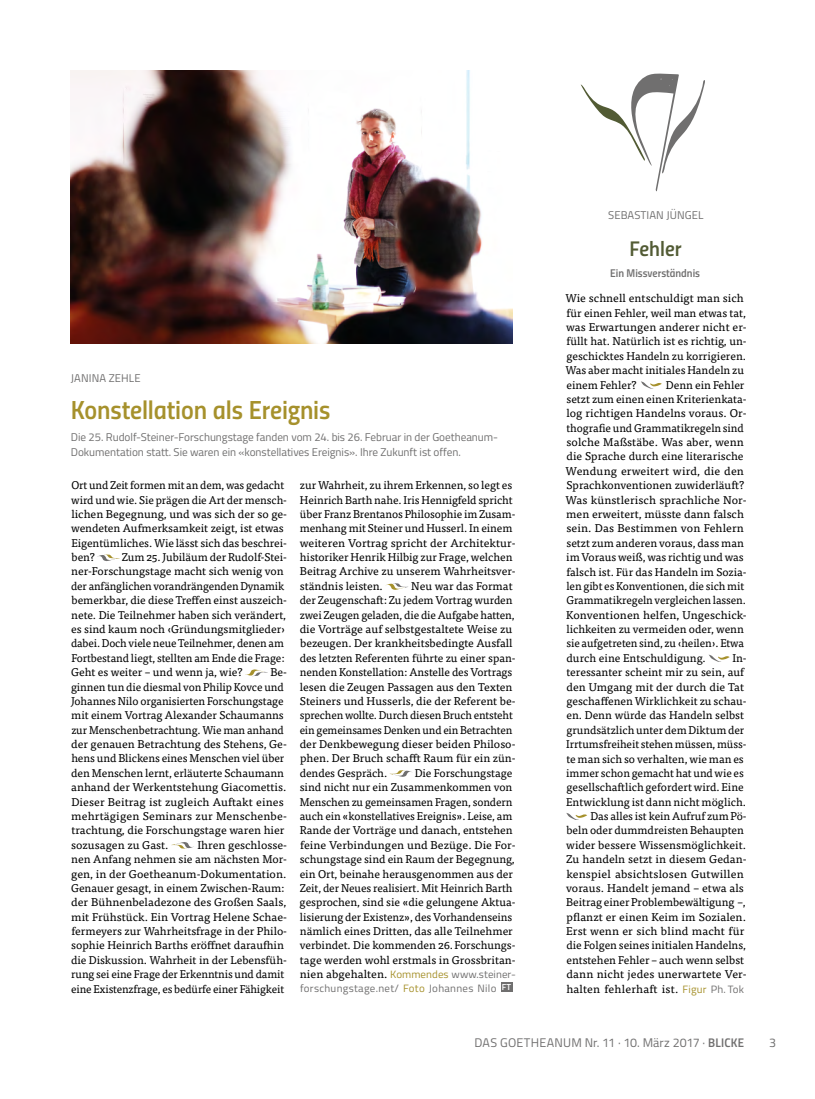
<style>
.page{position:relative;width:815px;height:1099px;background:#fff}
.page>*{position:absolute;margin:0;border:0;box-sizing:border-box;transform-origin:0 0}
.t1{font:26.25px "Titillium Semibold Upright";letter-spacing:-.01em;color:#a6912c}
.t2{font:21.25px "Titillium Semibold Upright";color:#525b34}
.t3{font:12.5px "Titillium";letter-spacing:.01em;color:#706f6f}
.t4{font:11.25px/14.4px "Tisa Pro";letter-spacing:-.005em;color:#000}
.t5{font:11.25px/15px "Titillium";letter-spacing:-.005em;color:#706f6f}
.t6{font:11.25px "Titillium Semibold Upright";color:#706f6f}
.t7{font:10.62px "Titillium";letter-spacing:.025em;color:#706f6f}
.s1{font-family:"Titillium";font-size:10.62px;color:#a6912c}
.s2{font-family:"Titillium";font-size:10.62px;color:#706f6f}
.s3{color:#a6912c}
.s4{font-family:"Titillium Semibold Upright"}
</style>
<div class="page">
<svg style="left:97px;top:554px;width:23px;height:7px"></svg>
<svg style="left:245px;top:669px;width:23px;height:7px"></svg>
<svg style="left:171px;top:842px;width:23px;height:6px"></svg>
<svg style="left:385px;top:583px;width:23px;height:7px"></svg>
<svg style="left:390px;top:770px;width:22px;height:6px"></svg>
<div style="left:501px;top:982px;width:12px;height:9px;background:#706f6f"></div>
<img style="left:71px;top:71px;width:442px;height:273px">
<svg style="left:641px;top:381px;width:21px;height:8px"></svg>
<svg style="left:709px;top:654px;width:21px;height:8px"></svg>
<svg style="left:566px;top:813px;width:21px;height:7px"></svg>
<svg style="left:581px;top:73px;width:124px;height:118px"></svg>
<p class="t5" style="left:71px;top:370px;width:71px">JANINA ZEHLE</p>
<h1 class="t1" style="left:71px;top:390px;width:261px">Konstellation als Ereignis</h1>
<p class="t5" style="left:71px;top:429px;width:427px">Die 25. Rudolf-Steiner-Forschungstage fanden vom 24. bis 26. Februar in der Goetheanum-<br>Dokumentation statt. Sie waren ein «konstellatives Ereignis». Ihre Zukunft ist offen.</p>
<p class="t4" style="left:71px;top:477px;width:217px">Ort und Zeit formen mit an dem, was gedacht wird und wie. Sie prägen die Art der mensch&shy;lichen Begegnung, und was sich der so ge&shy;wendeten Aufmerksamkeit zeigt, ist etwas Eigentümliches. Wie lässt sich das beschrei&shy;ben?</p>
<p class="t4" style="left:300px;top:477px;width:217px">zur Wahrheit, zu ihrem Erkennen, so legt es Heinrich Barth nahe. Iris Hennigfeld spricht über Franz Brentanos Philosophie im Zusam&shy;menhang mit Steiner und Husserl. In einem weiteren Vortrag spricht der Architektur&shy;historiker Henrik Hilbig zur Frage, welchen Beitrag Archive zu unserem Wahrheitsver&shy;ständnis leisten.</p>
<p class="t4" style="left:71px;top:549px;width:217px;text-indent:51px">Zum 25. Jubiläum der Rudolf-Stei&shy;ner-Forschungstage macht sich wenig von der anfänglichen vorandrängenden Dynamik bemerkbar, die diese Treffen einst auszeich&shy;nete. Die Teilnehmer haben sich verändert, es sind kaum noch ‹Gründungsmitglieder› dabei. Doch viele neue Teilnehmer, denen am Fortbestand liegt, stellten am Ende die Frage:<br>Geht es weiter – und wenn ja, wie?</p>
<p class="t4" style="left:300px;top:578px;width:218px;text-indent:112px">Neu war das Format der Zeugenschaft: Zu jedem Vortrag wurden zwei Zeugen geladen, die die Aufgabe hatten, die Vorträge auf selbstgestaltete Weise zu bezeugen. Der krankheitsbedingte Ausfall des letzten Referenten führte zu einer span&shy;nenden Konstellation: Anstelle des Vortrags lesen die Zeugen Passagen aus den Texten Steiners und Husserls, die der Referent be&shy;sprechen wollte. Durch diesen Bruch entsteht ein gemeinsames Denken und ein Betrachten der Denkbewegung dieser beiden Philoso&shy;phen. Der Bruch schafft Raum für ein zün&shy;dendes Gespräch.</p>
<p class="t4" style="left:71px;top:664px;width:217px;text-indent:199px">Be&shy;ginnen tun die diesmal von Philip Kovce und Johannes Nilo organisierten Forschungstage mit einem Vortrag Alexander Schaumanns zur Menschenbetrachtung. Wie man anhand der genauen Betrachtung des Stehens, Ge&shy;hens und Blickens eines Menschen viel über den Menschen lernt, erläuterte Schaumann anhand der Werkentstehung Giacomettis.<br>Dieser Beitrag ist zugleich Auftakt eines mehrtägigen Seminars zur Menschenbe&shy;trachtung, die Forschungstage waren hier sozusagen zu Gast.</p>
<p class="t4" style="left:300px;top:765px;width:218px;text-indent:115px">Die Forschungstage sind nicht nur ein Zusammenkommen von Menschen zu gemeinsamen Fragen, sondern auch ein «konstellatives Ereignis». Leise, am Rande der Vorträge und danach, entstehen feine Verbindungen und Bezüge. Die For&shy;schungstage sind ein Raum der Begegnung, ein Ort, beinahe herausgenommen aus der Zeit, der Neues realisiert. Mit Heinrich Barth gesprochen, sind sie «die gelungene Aktua&shy;lisierung der Existenz», des Vorhandenseins nämlich eines Dritten, das alle Teilnehmer verbindet. Die kommenden 26.Forschungs&shy;tage werden wohl erstmals in Grossbritan&shy;nien abgehalten. <span class="s1">Kommendes</span> <span class="s2">www.steiner-</span></p>
<p class="t7" style="left:300px;top:980px;width:212px">forschungstage.net/ <span class="s3">Foto</span> Johannes Nilo <sup>FT</sup></p>
<p class="t4" style="left:71px;top:837px;width:217px;text-indent:126px">Ihren geschlosse&shy;nen Anfang nehmen sie am nächsten Mor&shy;gen, in der Goetheanum-Dokumentation.<br>Genauer gesagt, in einem Zwischen-Raum: der Bühnenbeladezone des Großen Saals, mit Frühstück. Ein Vortrag Helene Schae&shy;fermeyers zur Wahrheitsfrage in der Philo&shy;sophie Heinrich Barths eröffnet daraufhin die Diskussion. Wahrheit in der Lebensfüh&shy;rung sei eine Frage der Erkenntnis und damit eine Existenzfrage, es bedürfe einer Fähigkeit</p>
<p class="t5" style="left:608px;top:207px;width:97px">SEBASTIAN JÜNGEL</p>
<h2 class="t2" style="left:630px;top:232px;width:54px">Fehler</h2>
<p class="t6" style="left:610px;top:265px;width:92px">Ein Missverständnis</p>
<p class="t4" style="left:566px;top:290px;width:183px">Wie schnell entschuldigt man sich für einen Fehler, weil man etwas tat, was Erwartungen anderer nicht er&shy;füllt hat. Natürlich ist es richtig, un&shy;geschicktes Handeln zu korrigieren.<br>Was aber macht initiales Handeln zu einem Fehler?</p>
<p class="t4" style="left:566px;top:377px;width:183px;text-indent:100px">Denn ein Fehler setzt zum einen einen Kriterienkata&shy;log richtigen Handelns voraus. Or&shy;thografie und Grammatikregeln sind solche Maßstäbe. Was aber, wenn die Sprache durch eine literarische Wendung erweitert wird, die den Sprachkonventionen zuwiderläuft?<br>Was künstlerisch sprachliche Nor&shy;men erweitert, müsste dann falsch sein. Das Bestimmen von Fehlern setzt zum anderen voraus, dass man im Voraus weiß, was richtig und was falsch ist. Für das Handeln im Sozia&shy;len gibt es Konventionen, die sich mit Grammatikregeln vergleichen lassen.<br>Konventionen helfen, Ungeschick&shy;lichkeiten zu vermeiden oder, wenn sie aufgetreten sind, zu ‹heilen›. Etwa durch eine Entschuldigung.</p>
<p class="t4" style="left:566px;top:650px;width:182px;text-align:right">In-<br>teressanter scheint mir zu sein, auf den Umgang mit der durch die Tat geschaffenen Wirklichkeit zu schau&shy;en. Denn würde das Handeln selbst grundsätzlich unter dem Diktum der Irrtumsfreiheit stehen müssen, müss&shy;te man sich so verhalten, wie man es immer schon gemacht hat und wie es gesellschaftlich gefordert wird. Eine Entwicklung ist dann nicht möglich.<br>Das alles ist kein Aufruf zum Pö&shy;beln oder dummdreisten Behaupten wider bessere Wissensmöglichkeit.<br>Zu handeln setzt in diesem Gedan&shy;kenspiel absichtslosen Gutwillen voraus. Handelt jemand – etwa als Beitrag einer Problembewältigung –, pflanzt er einen Keim im Sozialen.<br>Erst wenn er sich blind macht für die Folgen seines initialen Handelns, entstehen Fehler – auch wenn selbst dann nicht jedes unerwartete Ver&shy;halten fehlerhaft ist. <span class="s1">Figur</span> <span class="s2">Ph. Tok</span></p>
<p class="t3" style="left:474px;top:1033px;width:271px">DAS GOETHEANUM Nr. 11 · 10. März 2017 · <span class="s4">BLICKE</span></p>
<p class="t3" style="left:769px;top:1033px;width:9px">3</p>
</div>
